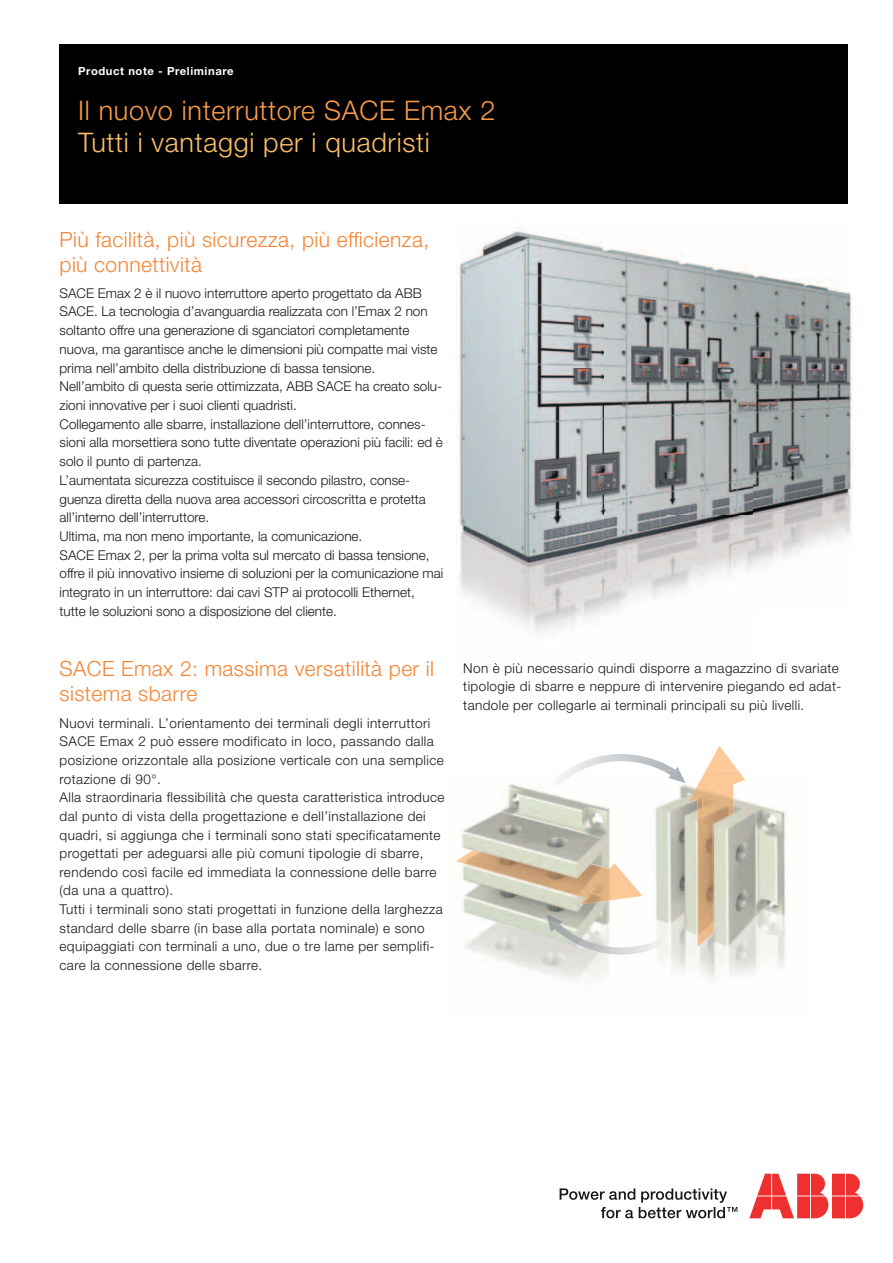
<style>
.page{position:relative;width:893px;height:1263px;background:#fff}
.page>*{position:absolute;margin:0;border:0;box-sizing:border-box;transform-origin:0 0}
.t1{font:300 27px "Helvetica Neue LT Std";letter-spacing:.025em;color:#f79a49}
.t2{font:300 27px "Helvetica Neue LT Std";letter-spacing:.025em;color:#fdbf69}
.t3{font:300 21px/24.8px "Helvetica Neue LT Std";letter-spacing:.02em;color:#f58432}
.t4{font:300 13.5px/18.8px "Helvetica Neue LT Std";color:#1a161a}
.t5{font:300 13.5px/18.6px "Helvetica Neue LT Std";letter-spacing:.03em;color:#1a161a}
.t6{font:700 11.25px "Helvetica Neue LT Pro";letter-spacing:.05em;color:#fff}
</style>
<div class="page">
<img style="left:456px;top:227px;width:396px;height:404px">
<svg style="left:560px;top:1188px;width:177px;height:30px"></svg>
<svg style="left:749px;top:1174px;width:114px;height:44px"></svg>
<div style="left:60px;top:45px;width:788px;height:159px;background:#000"></div>
<img style="left:461px;top:782px;width:327px;height:201px">
<svg style="left:706px;top:746px;width:32px;height:25px"></svg>
<img style="left:688px;top:771px;width:57px;height:176px">
<img style="left:456px;top:850px;width:186px;height:54px">
<svg style="left:567px;top:754px;width:112px;height:17px"></svg>
<img style="left:550px;top:771px;width:135px;height:15px">
<img style="left:546px;top:914px;width:122px;height:41px">
<p class="t6" style="left:78px;top:65px;width:157px">Product note - Preliminare</p>
<h1 class="t1" style="left:78px;top:101px;width:419px">Il nuovo interruttore SACE Emax 2</h1>
<h1 class="t2" style="left:78px;top:133px;width:353px">Tutti i vantaggi per i quadristi</h1>
<h2 class="t3" style="left:60px;top:229px;width:371px">Più facilità, più sicurezza, più efficienza, più connettività</h2>
<p class="t4" style="left:60px;top:285px;width:385px">SACE Emax 2 è il nuovo interruttore aperto progettato da ABB SACE. La tecnologia d’avanguardia realizzata con l’Emax 2 non soltanto offre una generazione di sganciatori completamente nuova, ma garantisce anche le dimensioni più compatte mai viste prima nell’ambito della distribuzione di bassa tensione.<br>Nell’ambito di questa serie ottimizzata, ABB SACE ha creato solu&shy;zioni innovative per i suoi clienti quadristi.<br>Collegamento alle sbarre, installazione dell’interruttore, connes&shy;sioni alla morsettiera sono tutte diventate operazioni più facili: ed è solo il punto di partenza.<br>L’aumentata sicurezza costituisce il secondo pilastro, conse&shy;guenza diretta della nuova area accessori circoscritta e protetta all’interno dell’interruttore.<br>Ultima, ma non meno importante, la comunicazione.<br>SACE Emax 2, per la prima volta sul mercato di bassa tensione, offre il più innovativo insieme di soluzioni per la comunicazione mai integrato in un interruttore: dai cavi STP ai protocolli Ethernet, tutte le soluzioni sono a disposizione del cliente.</p>
<h2 class="t3" style="left:60px;top:658px;width:376px">SACE Emax 2: massima versatilità per il sistema sbarre</h2>
<p class="t5" style="left:60px;top:715px;width:386px">Nuovi terminali. L’orientamento dei terminali degli interruttori SACE Emax 2 può essere modificato in loco, passando dalla posizione orizzontale alla posizione verticale con una semplice rotazione di 90°.<br>Alla straordinaria flessibilità che questa caratteristica introduce dal punto di vista della progettazione e dell’installazione dei quadri, si aggiunga che i terminali sono stati specificatamente progettati per adeguarsi alle più comuni tipologie di sbarre, rendendo così facile ed immediata la connessione delle barre (da una a quattro).<br>Tutti i terminali sono stati progettati in funzione della larghezza standard delle sbarre (in base alla portata nominale) e sono equipaggiati con terminali a uno, due o tre lame per semplifi&shy;care la connessione delle sbarre.</p>
<p class="t5" style="left:463px;top:660px;width:380px">Non è più necessario quindi disporre a magazzino di svariate tipologie di sbarre e neppure di intervenire piegando ed adat&shy;tandole per collegarle ai terminali principali su più livelli.</p>
</div>
